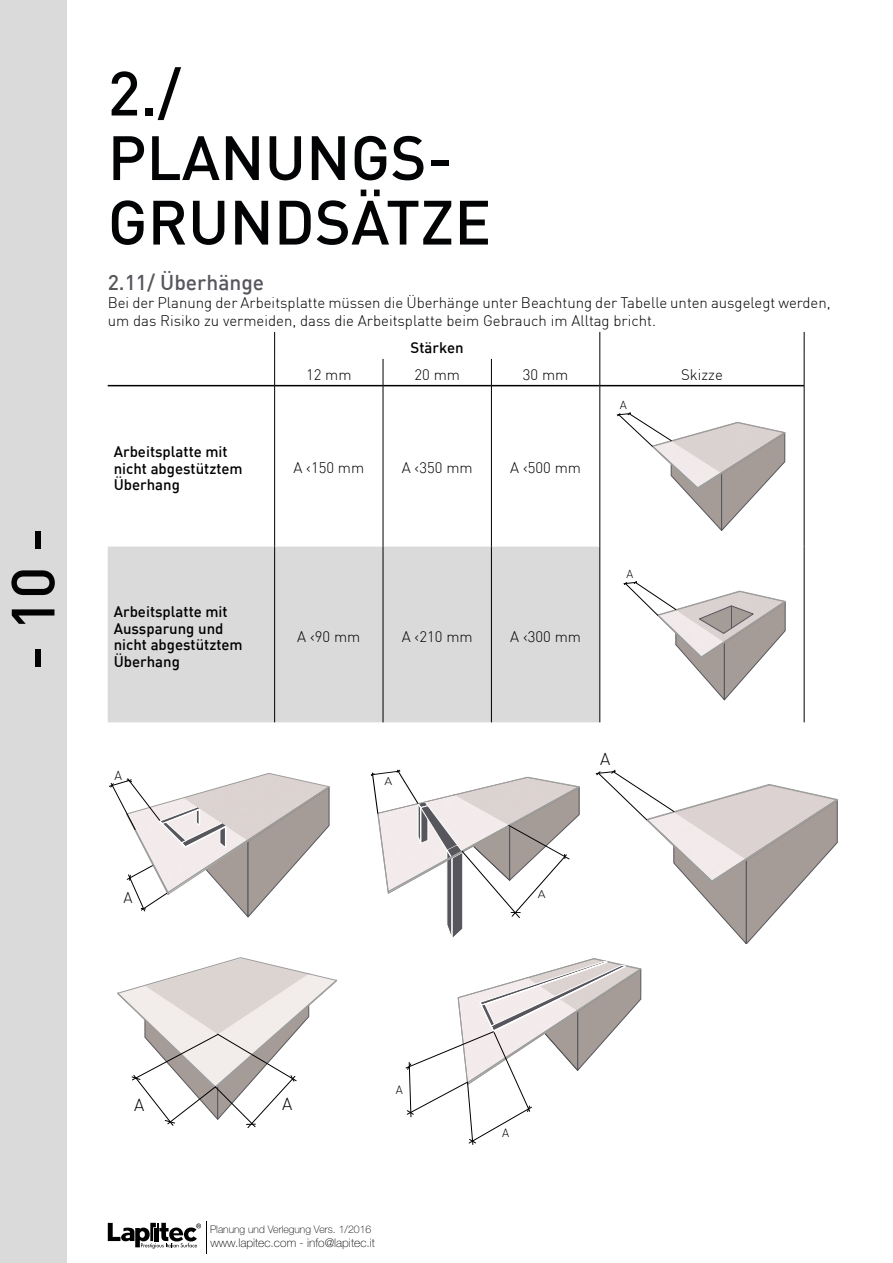
<style>
.page{position:relative;width:893px;height:1263px;background:#fff}
.page>*{position:absolute;margin:0;border:0;box-sizing:border-box;transform-origin:0 0}
.t1{font:500 61.5px/64.5px "DIN";color:#020304}
.t2{font:500 60px "DIN";color:#020203}
.t3{font:500 21px "DIN";color:#57565d}
.t4{font:300 17.1px "DIN";color:#000}
.t5{font:300 16.8px "DIN";color:#000}
.t6{font:300 15.15px "DIN";color:#000}
.t7{font:300 15px/18px "DIN";color:#000}
.t8{font:500 15px/16.5px "DIN";color:#000}
.t9{font:300 12.75px "DIN";color:#000}
.t10{font:100 12px "Helvetica Neue LT Pro";color:#000}
.t11{font:300 11.85px "DIN";color:#000}
.t12{font:300 11.4px "DIN";color:#000;scale:1.04 1}
.t13{font:300 11.4px "DIN";color:#000}
.t14{font:300 10.95px "DIN";color:#000;scale:1.2 1}
.t15{font:100 10.5px "Helvetica Neue LT Pro";color:#000}
</style>
<div class="page">
<div style="left:0;top:0;width:66px;height:1263px;background:#dadada"></div>
<svg style="left:108px;top:1223px;width:93px;height:26px"></svg>
<hr style="left:206px;top:1221px;width:1px;height:32px;background:#020304">
<div style="left:108px;top:546px;width:492px;height:176px;background:#dadada"></div>
<hr style="left:108px;top:385px;width:166px;height:1px;background:#000">
<hr style="left:275px;top:385px;width:108px;height:1px;background:#000">
<hr style="left:383px;top:385px;width:108px;height:1px;background:#000">
<hr style="left:492px;top:385px;width:108px;height:1px;background:#000">
<hr style="left:600px;top:385px;width:204px;height:1px;background:#000">
<svg style="left:274px;top:332px;width:1px;height:54px"></svg>
<svg style="left:383px;top:359px;width:1px;height:27px"></svg>
<svg style="left:491px;top:359px;width:1px;height:27px"></svg>
<svg style="left:600px;top:332px;width:1px;height:53px"></svg>
<svg style="left:804px;top:332px;width:1px;height:54px"></svg>
<hr style="left:274px;top:386px;width:1px;height:160px;background:#000">
<hr style="left:383px;top:386px;width:1px;height:160px;background:#000">
<hr style="left:491px;top:386px;width:1px;height:160px;background:#000">
<hr style="left:600px;top:386px;width:1px;height:160px;background:#000">
<hr style="left:804px;top:386px;width:1px;height:160px;background:#000">
<hr style="left:804px;top:546px;width:1px;height:176px;background:#000">
<hr style="left:274px;top:546px;width:1px;height:176px;background:#000">
<hr style="left:383px;top:546px;width:1px;height:176px;background:#000">
<hr style="left:491px;top:546px;width:1px;height:176px;background:#000">
<hr style="left:600px;top:546px;width:1px;height:176px;background:#000">
<svg style="left:617px;top:412px;width:169px;height:119px"></svg>
<svg style="left:624px;top:581px;width:162px;height:120px"></svg>
<svg style="left:117px;top:957px;width:220px;height:171px"></svg>
<svg style="left:596px;top:770px;width:242px;height:173px"></svg>
<svg style="left:371px;top:770px;width:209px;height:168px"></svg>
<svg style="left:109px;top:773px;width:221px;height:145px"></svg>
<svg style="left:406px;top:958px;width:236px;height:187px"></svg>
<h2 class="t2" style="left:-6px;top:671px;width:145px;rotate:-90deg">- 10 -</h2>
<h1 class="t1" style="left:108px;top:59px;width:385px">2./<br>PLANUNGS-<br>GRUNDSÄTZE</h1>
<h3 class="t3" style="left:108px;top:269px;width:158px">2.11/ Überhänge</h3>
<p class="t7" style="left:108px;top:293px;width:724px">Bei der Planung der Arbeitsplatte müssen die Überhänge unter Beachtung der Tabelle unten ausgelegt werden, um das Risiko zu vermeiden, dass die Arbeitsplatte beim Gebrauch im Alltag bricht.</p>
<p class="t8" style="left:411px;top:339px;width:55px">Stärken</p>
<p class="t7" style="left:306px;top:365px;width:47px">12 mm</p>
<p class="t7" style="left:414px;top:365px;width:47px">20 mm</p>
<p class="t7" style="left:523px;top:365px;width:47px">30 mm</p>
<p class="t7" style="left:681px;top:365px;width:43px">Skizze</p>
<p class="t8" style="left:114px;top:443px;width:130px">Arbeitsplatte mit nicht abgestütztem<br>Überhang</p>
<p class="t8" style="left:114px;top:603px;width:130px">Arbeitsplatte mit<br>Aussparung und nicht abgestütztem<br>Überhang</p>
<p class="t9" style="left:115px;top:767px;width:9px">A</p>
<p class="t6" style="left:123px;top:888px;width:11px">A</p>
<p class="t7" style="left:293px;top:459px;width:72px">A ‹150 mm</p>
<p class="t7" style="left:402px;top:459px;width:72px">A ‹350 mm</p>
<p class="t7" style="left:510px;top:459px;width:72px">A ‹500 mm</p>
<p class="t7" style="left:297px;top:627px;width:65px">A ‹90 mm</p>
<p class="t7" style="left:402px;top:627px;width:72px">A ‹210 mm</p>
<p class="t7" style="left:510px;top:627px;width:72px">A ‹300 mm</p>
<p class="t12" style="left:620px;top:398px;width:8px">A</p>
<p class="t13" style="left:626px;top:567px;width:8px">A</p>
<p class="t14" style="left:385px;top:774px;width:8px">A</p>
<p class="t14" style="left:538px;top:887px;width:8px">A</p>
<p class="t5" style="left:600px;top:748px;width:12px">A</p>
<p class="t4" style="left:134px;top:1094px;width:12px">A</p>
<p class="t4" style="left:282px;top:1093px;width:12px">A</p>
<p class="t11" style="left:396px;top:1082px;width:9px">A</p>
<p class="t15" style="left:210px;top:1223px;width:163px">Planung und Verlegung Vers. 1/2016</p>
<p class="t10" style="left:210px;top:1236px;width:166px">www.lapitec.com - info@lapitec.it</p>
<p class="t11" style="left:502px;top:1125px;width:9px">A</p>
</div>
